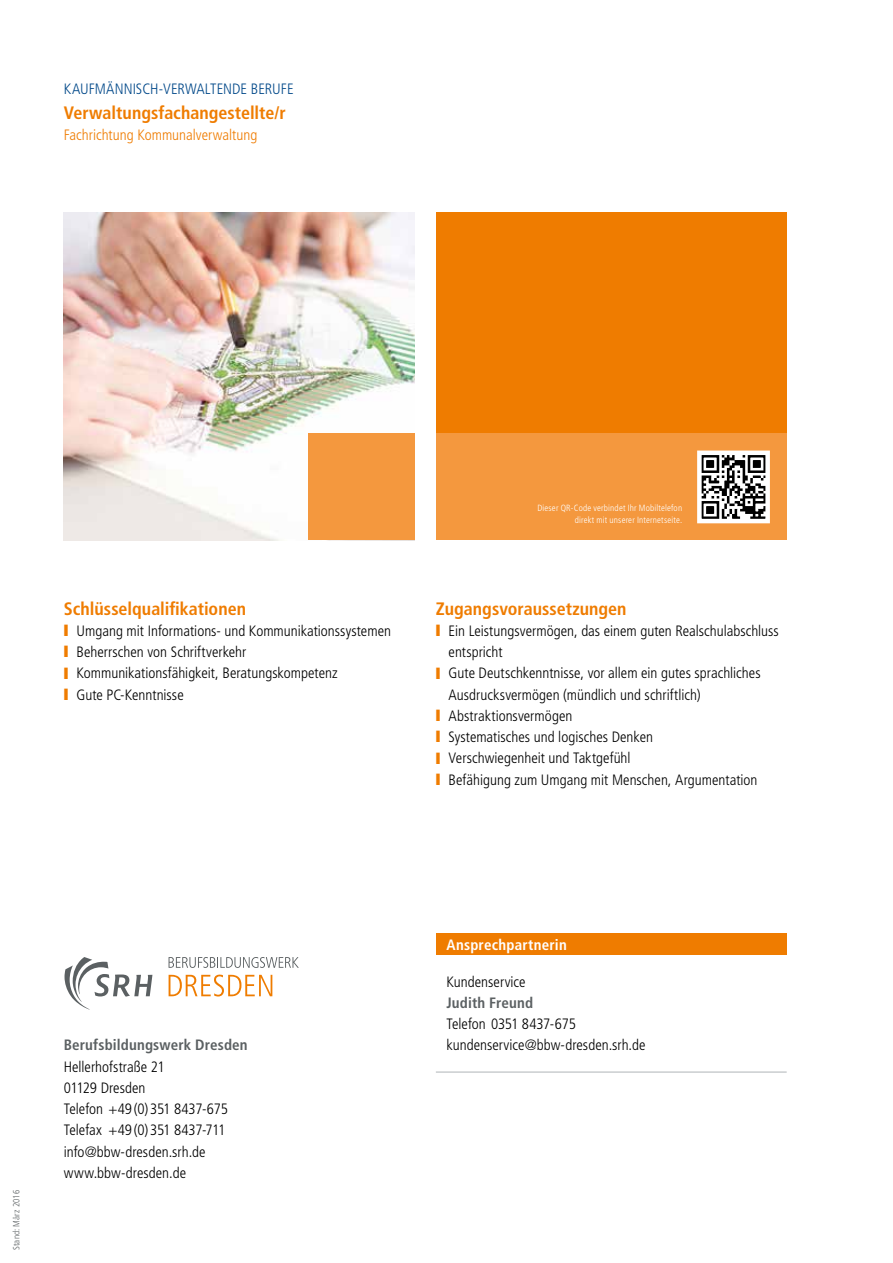
<style>
.page{position:relative;width:893px;height:1263px;background:#fff}
.page>*{position:absolute;margin:0;border:0;box-sizing:border-box;transform-origin:0 0}
.t1{font:700 condensed 18px "Frutiger LT Std";color:#ef7c00}
.t2{font:300 condensed 15px/21.3px "Frutiger LT Std";color:#000}
.t3{font:700 condensed 15px "Frutiger LT Std";letter-spacing:.01em;color:#5b6062}
.t4{font:300 condensed 15px "Frutiger LT Std";color:#004889}
.t5{font:300 condensed 15px "Frutiger LT Std";color:#ef7c00}
.t6{font:700 condensed 15px "Frutiger LT Std";letter-spacing:.015em;color:#fff}
.t7{font:300 condensed 9px/12px "Frutiger LT Std";letter-spacing:.02em;color:#fff;text-align:right}
.t8{font:300 condensed 9px "Frutiger LT Std";letter-spacing:.02em;color:#5b6062}
.s1{color:#ef7c00}
</style>
<div class="page">
<div style="left:436px;top:213px;width:351px;height:327px;background:#ef7c00"></div>
<div style="left:436px;top:434px;width:351px;height:106px;background:#f4983e"></div>
<img style="left:64px;top:213px;width:351px;height:327px">
<div style="left:308px;top:434px;width:107px;height:106px;background:#f4983e"></div>
<svg style="left:697px;top:450px;width:73px;height:74px;background:#9c9b99"></svg>
<div style="left:436px;top:933px;width:351px;height:22px;background:#ef7c00"></div>
<hr style="left:436px;top:1072px;width:351px;height:1px;background:#afb4b7">
<svg style="left:65px;top:957px;width:87px;height:52px"></svg>
<svg style="left:169px;top:974px;width:103px;height:22px"></svg>
<svg style="left:169px;top:957px;width:130px;height:11px"></svg>
<p class="t4" style="left:64px;top:80px;width:231px">KAUFMÄNNISCH-VERWALTENDE BERUFE</p>
<p class="t1" style="left:64px;top:102px;width:223px">Verwaltungsfachangestellte/r</p>
<p class="t5" style="left:64px;top:127px;width:195px">Fachrichtung Kommunalverwaltung</p>
<p class="t1" style="left:64px;top:598px;width:184px">Schlüsselqualifikationen</p>
<p class="t2" style="left:64px;top:620px;width:329px"><span class="s1">❙</span> Umgang mit Informations- und Kommunikationssystemen <span class="s1">❙</span> Beherrschen von Schriftverkehr<br><span class="s1">❙</span> Kommunikationsfähigkeit, Beratungskompetenz<br><span class="s1">❙</span> Gute PC-Kenntnisse</p>
<p class="t7" style="left:537px;top:502px;width:146px">Dieser QR-Code verbindet Ihr Mobiltelefon direkt mit unserer Internetseite.</p>
<p class="t1" style="left:436px;top:598px;width:192px">Zugangsvoraussetzungen</p>
<p class="t2" style="left:436px;top:620px;width:345px"><span class="s1">❙</span> Ein Leistungsvermögen, das einem guten Realschulabschluss</p>
<p class="t2" style="left:449px;top:641px;width:56px">entspricht</p>
<p class="t2" style="left:436px;top:663px;width:326px"><span class="s1">❙</span> Gute Deutschkenntnisse, vor allem ein gutes sprachliches</p>
<p class="t2" style="left:449px;top:684px;width:253px">Ausdrucksvermögen (mündlich und schriftlich)</p>
<p class="t2" style="left:436px;top:705px;width:138px"><span class="s1">❙</span> Abstraktionsvermögen</p>
<p class="t2" style="left:436px;top:726px;width:219px"><span class="s1">❙</span> Systematisches und logisches Denken</p>
<p class="t2" style="left:436px;top:748px;width:196px"><span class="s1">❙</span> Verschwiegenheit und Taktgefühl</p>
<p class="t2" style="left:436px;top:769px;width:323px"><span class="s1">❙</span> Befähigung zum Umgang mit Menschen, Argumentation</p>
<p class="t8" style="left:11px;top:1250px;width:62px;rotate:-90deg">Stand: März 2016</p>
<p class="t3" style="left:64px;top:1036px;width:185px">Berufsbildungswerk Dresden</p>
<p class="t2" style="left:64px;top:1056px;width:166px">Hellerhofstraße 21<br>01129 Dresden<br>Telefon +49 (0) 351 8437-675<br>Telefax +49 (0) 351 8437-711 info@bbw-dresden.srh.de www.bbw-dresden.de</p>
<p class="t6" style="left:446px;top:936px;width:122px">Ansprechpartnerin</p>
<p class="t2" style="left:446px;top:971px;width:81px">Kundenservice</p>
<p class="t3" style="left:446px;top:994px;width:88px">Judith Freund</p>
<p class="t2" style="left:446px;top:1013px;width:201px">Telefon 0351 8437-675 kundenservice@bbw-dresden.srh.de</p>
</div>
